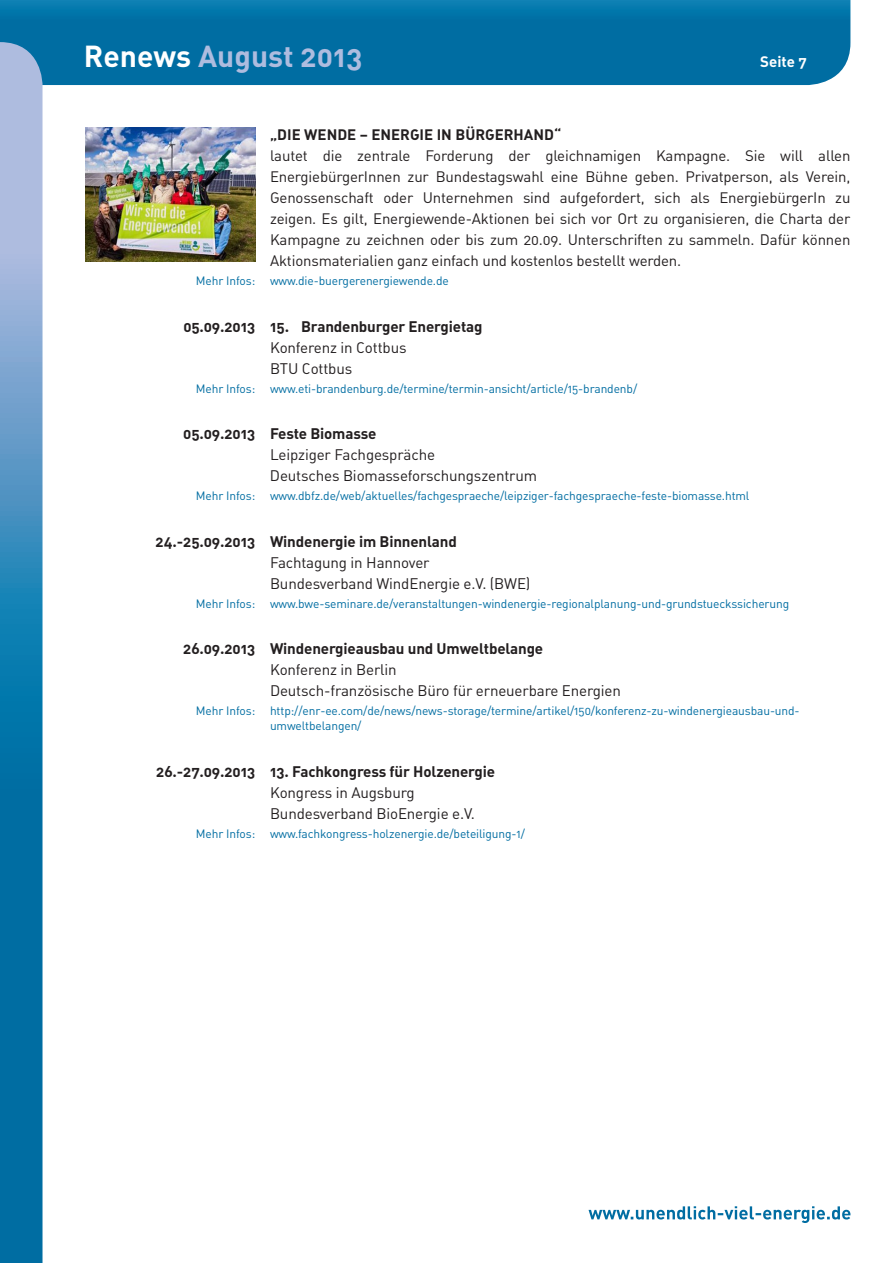
<style>
.page{position:relative;width:893px;height:1263px;background:#fff}
.page>*{position:absolute;margin:0;border:0;box-sizing:border-box;transform-origin:0 0}
.t1{font:30px "DIN Bold Alternate";color:#aebcdf}
.t2{font:15.15px/21px "DIN Regular Alternate";letter-spacing:-.01em;color:#231f20}
.t3{font:15.15px "DIN Bold Alternate";letter-spacing:-.01em;color:#231f20}
.t4{font:15px/21px "DIN Regular Alternate";letter-spacing:-.01em;color:#231f20;text-align:justify}
.t5{font:15px "DIN Bold Alternate";color:#231f20}
.t6{font:15px "DIN Bold Alternate";color:#fff}
.t7{font:12px/15px "DIN Regular Alternate";letter-spacing:-.01em;color:#006da2}
.s1{color:#fff}
.s2{font-size:15px}
</style>
<div class="page">
<svg style="left:0;top:0;width:850px;height:85px;background:#0270a4"></svg>
<svg style="left:0;top:42px;width:43px;height:1221px;background:#3d8bb9"></svg>
<svg style="left:588px;top:1206px;width:262px;height:17px"></svg>
<img style="left:85px;top:128px;width:170px;height:133px">
<h1 class="t1" style="left:84px;top:37px;width:280px"><span class="s1">Renews</span> August 2013</h1>
<p class="t6" style="left:760px;top:52px;width:48px">Seite 7</p>
<p class="t5" style="left:270px;top:125px;width:293px">„Die Wende – Energie in Bürgerhand“</p>
<p class="t4" style="left:270px;top:145px;width:582px">lautet die zentrale Forderung der gleichnamigen Kampagne. Sie will allen EnergiebürgerInnen zur Bundestagswahl eine Bühne geben. Privatperson, als Verein, Genossenschaft oder Unternehmen sind aufgefordert, sich als EnergiebürgerIn zu zeigen. Es gilt, Energiewende-Aktionen bei sich vor Ort zu organisieren, die Charta der Kampagne zu zeichnen oder bis zum 20.09. Unterschriften zu sammeln. Dafür können Aktionsmaterialien ganz einfach und kostenlos bestellt werden.</p>
<p class="t7" style="left:196px;top:273px;width:254px">Mehr Infos: www.die-buergerenergiewende.de</p>
<p class="t3" style="left:183px;top:316px;width:301px"><span class="s2">0</span>5.09.2013 15. Brandenburger Energietag</p>
<p class="t2" style="left:270px;top:336px;width:138px">Konferenz in Cottbus<br>BTU Cottbus</p>
<p class="t7" style="left:196px;top:381px;width:443px">Mehr Infos: www.eti-brandenburg.de/termine/termin-ansicht/article/15-brandenb/</p>
<p class="t3" style="left:183px;top:424px;width:195px">05.09.2013 Feste Biomasse</p>
<p class="t2" style="left:270px;top:444px;width:269px">Leipziger Fachgespräche<br>Deutsches Biomasseforschungszentrum</p>
<p class="t7" style="left:196px;top:488px;width:555px">Mehr Infos: www.dbfz.de/web/aktuelles/fachgespraeche/leipziger-fachgespraeche-feste-biomasse.html</p>
<p class="t3" style="left:156px;top:531px;width:303px">24.-25.09.2013 Windenergie im Binnenland</p>
<p class="t2" style="left:270px;top:551px;width:262px">Fachtagung in Hannover<br>Bundesverband WindEnergie e.V. (BWE)</p>
<p class="t7" style="left:196px;top:596px;width:595px">Mehr Infos: www.bwe-seminare.de/veranstaltungen-windenergie-regionalplanung-und-grundstueckssicherung</p>
<p class="t3" style="left:183px;top:639px;width:362px">26.09.2013 Windenergieausbau und Umweltbelange</p>
<p class="t2" style="left:270px;top:659px;width:352px">Konferenz in Berlin<br>Deutsch-französische Büro für erneuerbare Energien</p>
<p class="t7" style="left:270px;top:703px;width:531px;text-indent:-74px">Mehr Infos: http://enr-ee.com/de/news/news-storage/termine/artikel/150/konferenz-zu-windenergieausbau-und&shy;umweltbelangen/</p>
<p class="t3" style="left:156px;top:761px;width:340px">26.-27.09.2013 13. Fachkongress für Holzenergie</p>
<p class="t2" style="left:270px;top:781px;width:207px">Kongress in Augsburg<br>Bundesverband BioEnergie e.V.</p>
<p class="t7" style="left:196px;top:826px;width:331px">Mehr Infos: www.fachkongress-holzenergie.de/beteiligung-1/</p>
</div>
